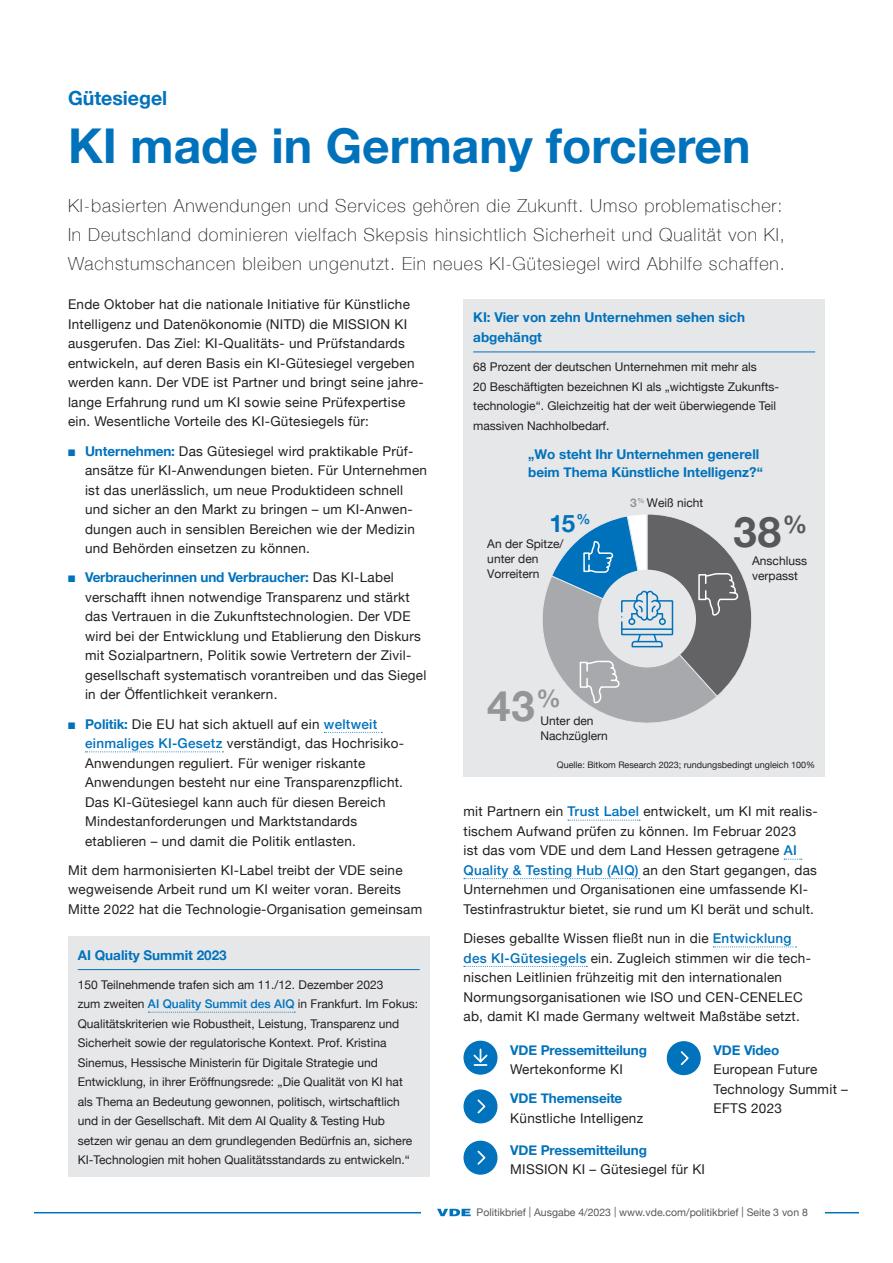
<style>
.page{position:relative;width:893px;height:1263px;background:#fff}
.page>*{position:absolute;margin:0;border:0;box-sizing:border-box;transform-origin:0 0}
.t1{font:700 48px "Helvetica Neue";color:#0072bc}
.t2{font:700 42px "Helvetica Neue";color:#939598}
.t3{font:700 42px "Helvetica Neue";color:#57585a}
.t4{font:700 24.45px "Helvetica Neue";color:#57585a}
.t5{font:700 24px "Helvetica Neue";color:#0072bc}
.t6{font:700 19.5px "Helvetica Neue";color:#0072bc}
.t7{font:100 18px/29.2px "Helvetica Neue";letter-spacing:.05em;color:#231f20}
.t8{font:13.5px/19.5px "Helvetica Neue";letter-spacing:.02em;color:#231f20}
.t9{font:700 13.5px/19.5px "Helvetica Neue";color:#0072bc}
.t10{font:12px/19.5px "Helvetica Neue";color:#231f20}
.t11{font:10.5px "Helvetica Neue";color:#57585a}
.t12{font:9px "Helvetica Neue";color:#231f20}
.t13{font:700 7.05px "Helvetica Neue";color:#939598}
.s1{color:#0072bc}
.s2{font-weight:700;color:#0072bc}
.s3{font-weight:500;color:#0072bc}
.s4{font-weight:700;color:#939598}
</style>
<div class="page">
<hr style="left:34px;top:1212px;width:825px;height:1px;background:#0072bc">
<div style="left:422px;top:1197px;width:403px;height:19px;background:#fff"></div>
<svg style="left:437px;top:1209px;width:34px;height:7px"></svg>
<svg style="left:324px;top:732px;width:58px;height:1px"></svg>
<svg style="left:85px;top:751px;width:138px;height:1px"></svg>
<svg style="left:568px;top:820px;width:72px;height:1px"></svg>
<svg style="left:784px;top:859px;width:18px;height:1px"></svg>
<svg style="left:464px;top:878px;width:175px;height:1px"></svg>
<svg style="left:713px;top:946px;width:83px;height:1px"></svg>
<svg style="left:464px;top:966px;width:123px;height:1px"></svg>
<svg style="left:463px;top:1089px;width:34px;height:34px"></svg>
<svg style="left:463px;top:1141px;width:34px;height:34px"></svg>
<svg style="left:667px;top:1041px;width:34px;height:34px"></svg>
<svg style="left:463px;top:1041px;width:34px;height:34px"></svg>
<div style="left:68px;top:937px;width:361px;height:240px;background:#e6e7e9"></div>
<hr style="left:78px;top:969px;width:342px;height:1px;background:#0072bc">
<svg style="left:148px;top:1012px;width:147px;height:1px"></svg>
<div style="left:463px;top:300px;width:362px;height:477px;background:#e6e7e9"></div>
<hr style="left:473px;top:352px;width:342px;height:1px;background:#0072bc">
<svg style="left:542px;top:514px;width:210px;height:209px"></svg>
<h3 class="t6" style="left:68px;top:86px;width:101px">Gütesiegel</h3>
<h1 class="t1" style="left:68px;top:116px;width:684px">KI made in Germany forcieren</h1>
<p class="t7" style="left:68px;top:190px;width:718px">KI-basierten Anwendungen und Services gehören die Zukunft. Umso problematischer:<br>In Deutschland dominieren vielfach Skepsis hinsichtlich Sicherheit und Qualität von KI,<br>Wachstumschancen bleiben ungenutzt. Ein neues KI-Gütesiegel wird Abhilfe schaffen.</p>
<p class="t8" style="left:68px;top:296px;width:357px">Ende Oktober hat die nationale Initiative für Künstliche Intelligenz und Datenökonomie (NITD) die MISSION KI ausgerufen. Das Ziel: KI-Qualitäts- und Prüfstandards entwickeln, auf deren Basis ein KI-Gütesiegel vergeben werden kann. Der VDE ist Partner und bringt seine jahre&shy;lange Erfahrung rund um KI sowie seine Prüfexpertise ein. Wesentliche Vorteile des KI-Gütesiegels für:</p>
<p class="t8" style="left:85px;top:442px;width:344px;text-indent:-17px"><span class="s1">■</span> <span class="s2">Unternehmen:</span> Das Gütesiegel wird praktikable Prüf&shy;ansätze für KI-Anwendungen bieten. Für Unternehmen ist das unerlässlich, um neue Produktideen schnell und sicher an den Markt zu bringen – um KI-Anwen&shy;dungen auch in sensiblen Bereichen wie der Medizin und Behörden einsetzen zu können.</p>
<p class="t8" style="left:85px;top:569px;width:343px;text-indent:-17px"><span class="s1">■</span> <span class="s2">Verbraucherinnen und Verbraucher:</span> Das KI-Label verschafft ihnen notwendige Transparenz und stärkt das Vertrauen in die Zukunftstechnologien. Der VDE wird bei der Entwicklung und Etablierung den Diskurs mit Sozialpartnern, Politik sowie Vertretern der Zivil&shy;gesellschaft systematisch vorantreiben und das Siegel in der Öffentlichkeit verankern.</p>
<p class="t8" style="left:85px;top:715px;width:321px;text-indent:-17px"><span class="s1">■</span> <span class="s2">Politik:</span> Die EU hat sich aktuell auf ein <span class="s3">weltweit einmaliges KI-Gesetz</span> verständigt, das Hochrisiko-Anwendungen reguliert. Für weniger riskante Anwendungen besteht nur eine Transparenzpflicht.<br>Das KI-Gütesiegel kann auch für diesen Bereich Mindestanforderungen und Marktstandards etablieren – und damit die Politik entlasten.</p>
<p class="t8" style="left:68px;top:861px;width:356px">Mit dem harmonisierten KI-Label treibt der VDE seine wegweisende Arbeit rund um KI weiter voran. Bereits<br>Mitte 2022 hat die Technologie-Organisation gemeinsam</p>
<p class="t9" style="left:473px;top:308px;width:273px">KI: Vier von zehn Unternehmen sehen sich abgehängt</p>
<p class="t10" style="left:473px;top:358px;width:306px">68 Prozent der deutschen Unternehmen mit mehr als<br>20 Beschäftigten bezeichnen KI als „wichtigste Zukunfts&shy;technologie“. Gleichzeitig hat der weit überwiegende Teil massiven Nachholbedarf.</p>
<p class="t9" style="left:528px;top:445px;width:236px;line-height:18px">„Wo steht Ihr Unternehmen generell beim Thema Künstliche Intelligenz?“</p>
<p class="t13" style="left:637px;top:496px;width:8px">%</p>
<p class="t10" style="left:630px;top:493px;width:75px"><span class="s4">3</span> Weiß nicht</p>
<h3 class="t5" style="left:549px;top:508px;width:42px">15<sup>%</sup></h3>
<h3 class="t4" style="left:783px;top:509px;width:26px">%</h3>
<h2 class="t3" style="left:733px;top:506px;width:49px">38</h2>
<p class="t10" style="left:487px;top:537px;width:78px;line-height:15px">An der Spitze/ unter den<br>Vorreitern</p>
<p class="t10" style="left:752px;top:554px;width:56px;line-height:15px">Anschluss verpasst</p>
<h2 class="t2" style="left:487px;top:680px;width:75px">43<sup>%</sup></h2>
<p class="t10" style="left:540px;top:714px;width:69px;line-height:15px">Unter den<br>Nachzüglern</p>
<p class="t12" style="left:557px;top:758px;width:260px">Quelle: Bitkom Research 2023; rundungsbedingt ungleich 100%</p>
<p class="t8" style="left:463px;top:803px;width:356px">mit Partnern ein <span class="s3">Trust Label</span> entwickelt, um KI mit realis&shy;tischem Aufwand prüfen zu können. Im Februar 2023<br>ist das vom VDE und dem Land Hessen getragene <span class="s3">AI Quality &amp; Testing Hub (AIQ)</span> an den Start gegangen, das Unternehmen und Organisationen eine umfassende KI-Testinfrastruktur bietet, sie rund um KI berät und schult.</p>
<p class="t8" style="left:463px;top:929px;width:349px">Dieses geballte Wissen fließt nun in die <span class="s3">Entwicklung des KI-Gütesiegels</span> ein. Zugleich stimmen wir die tech&shy;nischen Leitlinien frühzeitig mit den internationalen Normungsorganisationen wie ISO und CEN-CENELEC ab, damit KI made Germany weltweit Maßstäbe setzt.</p>
<p class="t9" style="left:78px;top:945px;width:150px">AI Quality Summit 2023</p>
<p class="t10" style="left:78px;top:975px;width:342px">150 Teilnehmende trafen sich am 11./12. Dezember 2023<br>zum zweiten <span class="s3">AI Quality Summit des AIQ</span> in Frankfurt. Im Fokus:<br>Qualitätskriterien wie Robustheit, Leistung, Transparenz und Sicherheit sowie der regulatorische Kontext. Prof. Kristina Sinemus, Hessische Ministerin für Digitale Strategie und Entwicklung, in ihrer Eröffnungsrede: „Die Qualität von KI hat als Thema an Bedeutung gewonnen, politisch, wirtschaftlich und in der Gesellschaft. Mit dem AI Quality &amp; Testing Hub setzen wir genau an dem grundlegenden Bedürfnis an, sichere KI-Technologien mit hohen Qualitätsstandards zu entwickeln.“</p>
<p class="t9" style="left:510px;top:1040px;width:138px">VDE Pressemitteilung</p>
<p class="t8" style="left:510px;top:1060px;width:114px">Wertekonforme KI</p>
<p class="t9" style="left:713px;top:1040px;width:67px">VDE Video</p>
<p class="t8" style="left:713px;top:1061px;width:136px">European Future<br>Technology Summit –<br>EFTS 2023</p>
<p class="t9" style="left:510px;top:1088px;width:114px">VDE Themenseite</p>
<p class="t8" style="left:510px;top:1109px;width:134px">Künstliche Intelligenz</p>
<p class="t9" style="left:510px;top:1140px;width:138px">VDE Pressemitteilung</p>
<p class="t8" style="left:510px;top:1160px;width:196px">MISSION KI – Gütesiegel für KI</p>
<p class="t11" style="left:477px;top:1205px;width:333px">Politikbrief | Ausgabe 4/2023 | www.vde.com/politikbrief | Seite 3 von 8</p>
</div>
